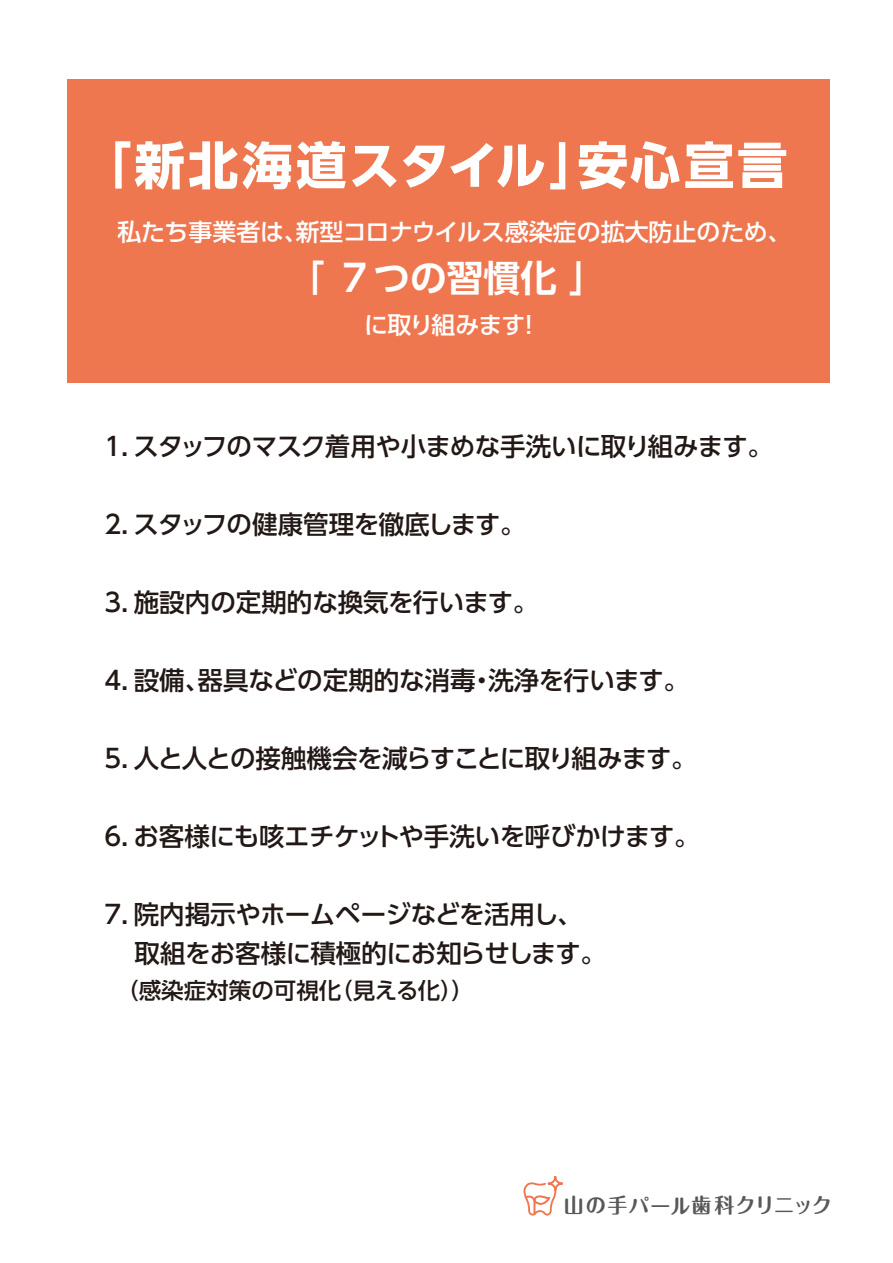
<style>
.page{position:relative;width:893px;height:1263px;background:#fff}
.page>*{position:absolute;margin:0;border:0;box-sizing:border-box;transform-origin:0 0}
.t1{font:700 50.55px "UD Shin Go Pro";letter-spacing:.05em;color:#fff}
.t2{font:700 36.75px "UD Shin Go Pro De";color:#fff}
.t3{font:500 25.5px/39px "UD Shin Go Pro";letter-spacing:-.02em;color:#221815}
.t4{font:500 25.5px "UD Shin Go Pro";letter-spacing:-.05em;color:#221815}
.t5{font:500 25.5px "UD Shin Go Pro";color:#221815}
.t6{font:500 24px "UD Shin Go Pro";letter-spacing:-.01em;color:#fff}
.t7{font:500 24px "UD Shin Go Pro";letter-spacing:-.04em;color:#fff}
.t8{font:500 22.5px "UD Shin Go Pro";color:#221815}
.t9{font:700 20.7px "Maru Fo Pro";letter-spacing:.06em;color:#595857}
</style>
<div class="page">
<div style="left:68px;top:80px;width:762px;height:302px;background:#ee7750"></div>
<svg style="left:523px;top:1176px;width:40px;height:39px"></svg>
<h1 class="t1" style="left:81px;top:124px;width:708px">「新北海道スタイル」安心宣言</h1>
<p class="t6" style="left:117px;top:212px;width:676px">私たち事業者は、新型コロナウイルス感染症の拡大防止のため、</p>
<h2 class="t2" style="left:288px;top:248px;width:320px">「 ７つの習慣化 」</h2>
<p class="t7" style="left:364px;top:305px;width:178px">に取り組みます！</p>
<p class="t3" style="left:100px;top:426px;width:674px">１．スタッフのマスク着用や小まめな手洗いに取り組みます。</p>
<p class="t3" style="left:100px;top:504px;width:427px">２．スタッフの健康管理を徹底します。</p>
<p class="t5" style="left:100px;top:582px;width:440px">３．施設内の定期的な換気を行います。</p>
<p class="t3" style="left:100px;top:660px;width:590px">４．設備、器具などの定期的な消毒・洗浄を行います。</p>
<p class="t4" style="left:100px;top:738px;width:598px">５．人と人との接触機会を減らすことに取り組みます。</p>
<p class="t3" style="left:100px;top:816px;width:601px">６．お客様にも咳エチケットや手洗いを呼びかけます。</p>
<p class="t3" style="left:135px;top:894px;width:473px;text-indent:-34px">７．院内掲示やホームページなどを活用し、取組をお客様に積極的にお知らせします。</p>
<p class="t8" style="left:105px;top:973px;width:371px">　（感染症対策の可視化（見える化））</p>
<p class="t9" style="left:564px;top:1188px;width:269px">山の手パール歯科クリニック</p>
</div>
